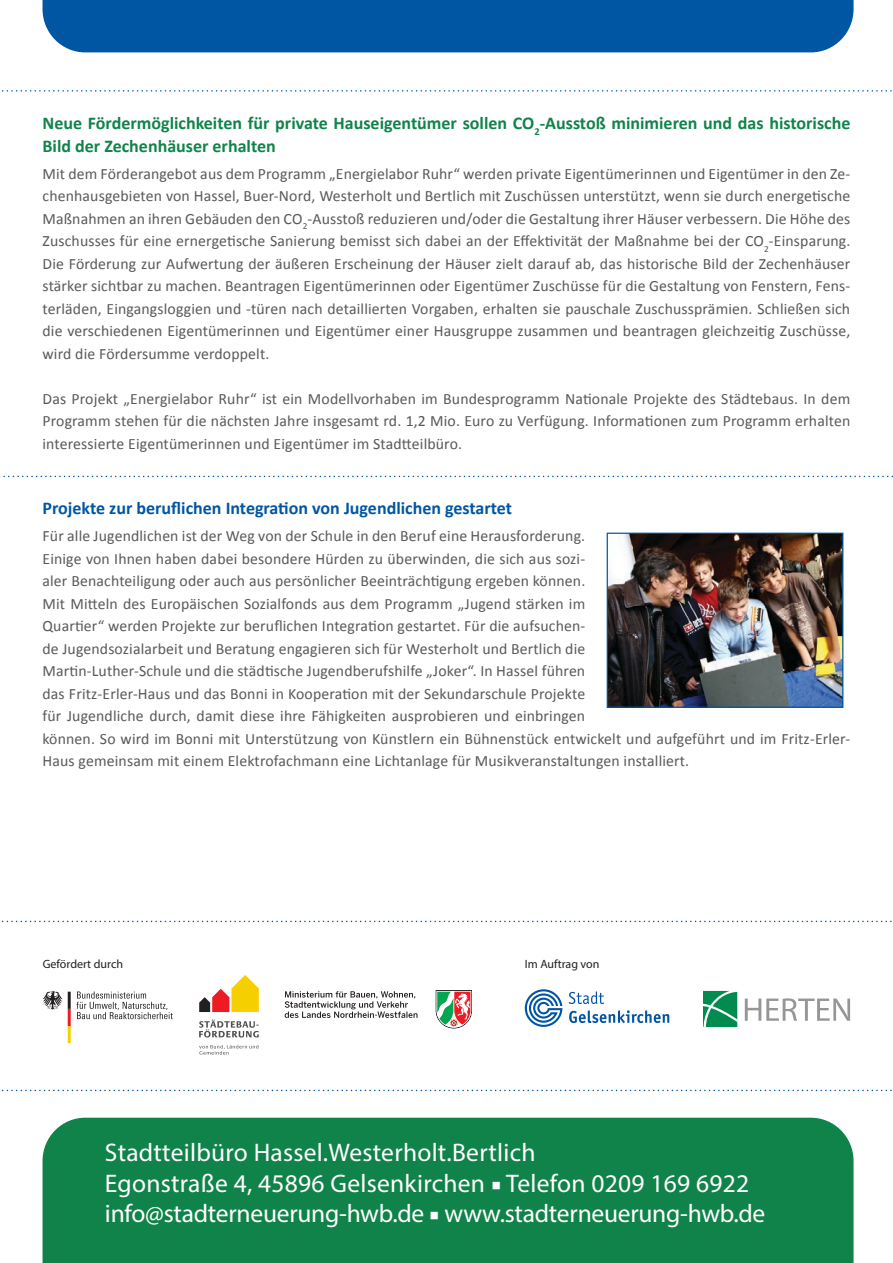
<style>
.page{position:relative;width:893px;height:1263px;background:#fff}
.page>*{position:absolute;margin:0;border:0;box-sizing:border-box;transform-origin:0 0}
.t1{font:25.5px/30.6px "Myriad Pro";letter-spacing:.01em;color:#fff}
.t2{font:700 18px/22.5px "Calibri";color:#10834a}
.t3{font:700 18px "Calibri";color:#0056a3}
.t4{font:15.75px/22.5px "Calibri";letter-spacing:.01em;color:#58595b;text-align:justify}
.t5{font:12px "Myriad Pro";color:#231f20}
.s1{font-family:"Minion Pro"}
</style>
<div class="page">
<svg style="left:2px;top:90px;width:890px;height:2px"></svg>
<svg style="left:0;top:476px;width:893px;height:1px"></svg>
<svg style="left:2px;top:921px;width:890px;height:1px"></svg>
<div style="left:43px;top:0;width:810px;height:52px;background:#0056a3"></div>
<svg style="left:2px;top:1090px;width:890px;height:1px"></svg>
<div style="left:43px;top:1118px;width:810px;height:145px;background:#10834a"></div>
<svg style="left:43px;top:991px;width:130px;height:52px"></svg>
<svg style="left:199px;top:975px;width:60px;height:37px"></svg>
<svg style="left:199px;top:1045px;width:59px;height:9px"></svg>
<svg style="left:199px;top:1019px;width:60px;height:18px"></svg>
<svg style="left:285px;top:991px;width:132px;height:27px"></svg>
<svg style="left:436px;top:990px;width:36px;height:38px"></svg>
<svg style="left:745px;top:998px;width:105px;height:23px"></svg>
<svg style="left:703px;top:991px;width:34px;height:36px"></svg>
<svg style="left:569px;top:991px;width:100px;height:32px"></svg>
<svg style="left:525px;top:989px;width:37px;height:38px"></svg>
<img style="left:609px;top:535px;width:232px;height:171px">
<div style="left:607px;top:533px;width:236px;height:175px;border:1px solid #0056a3"></div>
<p class="t2" style="left:43px;top:112px;width:809px">Neue Fördermöglichkeiten für private Hauseigentümer sollen CO<sub>2</sub>-Ausstoß minimieren und das historische<br>Bild der Zechenhäuser erhalten</p>
<p class="t4" style="left:43px;top:162px;width:809px">Mit dem Förderangebot aus dem Programm „Energielabor Ruhr“ werden private Eigentümerinnen und Eigentümer in den Ze&shy;chenhausgebieten von Hassel, Buer-Nord, Westerholt und Bertlich mit Zuschüssen unterstützt, wenn sie durch energetische Maßnahmen an ihren Gebäuden den CO<sub>2</sub>-Ausstoß reduzieren und/oder die Gestaltung ihrer Häuser verbessern. Die Höhe des Zuschusses für eine ernergetische Sanierung bemisst sich dabei an der Effektivität der Maßnahme bei der CO<sub>2</sub>-Einsparung.<br>Die Förderung zur Aufwertung der äußeren Erscheinung der Häuser zielt darauf ab, das historische Bild der Zechenhäuser stärker sichtbar zu machen. Beantragen Eigentümerinnen oder Eigentümer Zuschüsse für die Gestaltung von Fenstern, Fens&shy;terläden, Eingangsloggien und -türen nach detaillierten Vorgaben, erhalten sie pauschale Zuschussprämien. Schließen sich die verschiedenen Eigentümerinnen und Eigentümer einer Hausgruppe zusammen und beantragen gleichzeitig Zuschüsse, wird die Fördersumme verdoppelt.</p>
<p class="t4" style="left:43px;top:387px;width:809px">Das Projekt „Energielabor Ruhr“ ist ein Modellvorhaben im Bundesprogramm Nationale Projekte des Städtebaus. In dem Programm stehen für die nächsten Jahre insgesamt rd. 1,2 Mio. Euro zu Verfügung. Informationen zum Programm erhalten interessierte Eigentümerinnen und Eigentümer im Stadtteilbüro.</p>
<p class="t3" style="left:43px;top:497px;width:471px">Projekte zur beruflichen Integration von Jugendlichen gestartet</p>
<p class="t4" style="left:43px;top:525px;width:809px;text-align:left">Für alle Jugendlichen ist der Weg von der Schule in den Beruf eine Herausforderung.<br>Einige von Ihnen haben dabei besondere Hürden zu überwinden, die sich aus sozi-<br>aler Benachteiligung oder auch aus persönlicher Beeinträchtigung ergeben können.<br>Mit Mitteln des Europäischen Sozialfonds aus dem Programm „Jugend stärken im<br>Quartier“ werden Projekte zur beruflichen Integration gestartet. Für die aufsuchen-<br>de Jugendsozialarbeit und Beratung engagieren sich für Westerholt und Bertlich die<br>Martin-Luther-Schule und die städtische Jugendberufshilfe „Joker“. In Hassel führen<br>das Fritz-Erler-Haus und das Bonni in Kooperation mit der Sekundarschule Projekte<br>für Jugendliche durch, damit diese ihre Fähigkeiten ausprobieren und einbringen<br>können. So wird im Bonni mit Unterstützung von Künstlern ein Bühnenstück entwickelt und aufgeführt und im Fritz-Erler-Haus gemeinsam mit einem Elektrofachmann eine Lichtanlage für Musikveranstaltungen installiert.</p>
<p class="t5" style="left:43px;top:956px;width:82px">Gefördert durch</p>
<p class="t5" style="left:525px;top:956px;width:76px">Im Auftrag von</p>
<h1 class="t1" style="left:105px;top:1137px;width:662px">Stadtteilbüro Hassel.Westerholt.Bertlich<br>Egonstraße 4, 45896 Gelsenkirchen <span class="s1">■</span> Telefon 0209 169 6922 info@stadterneuerung-hwb.de <span class="s1">■</span> www.stadterneuerung-hwb.de</h1>
</div>
